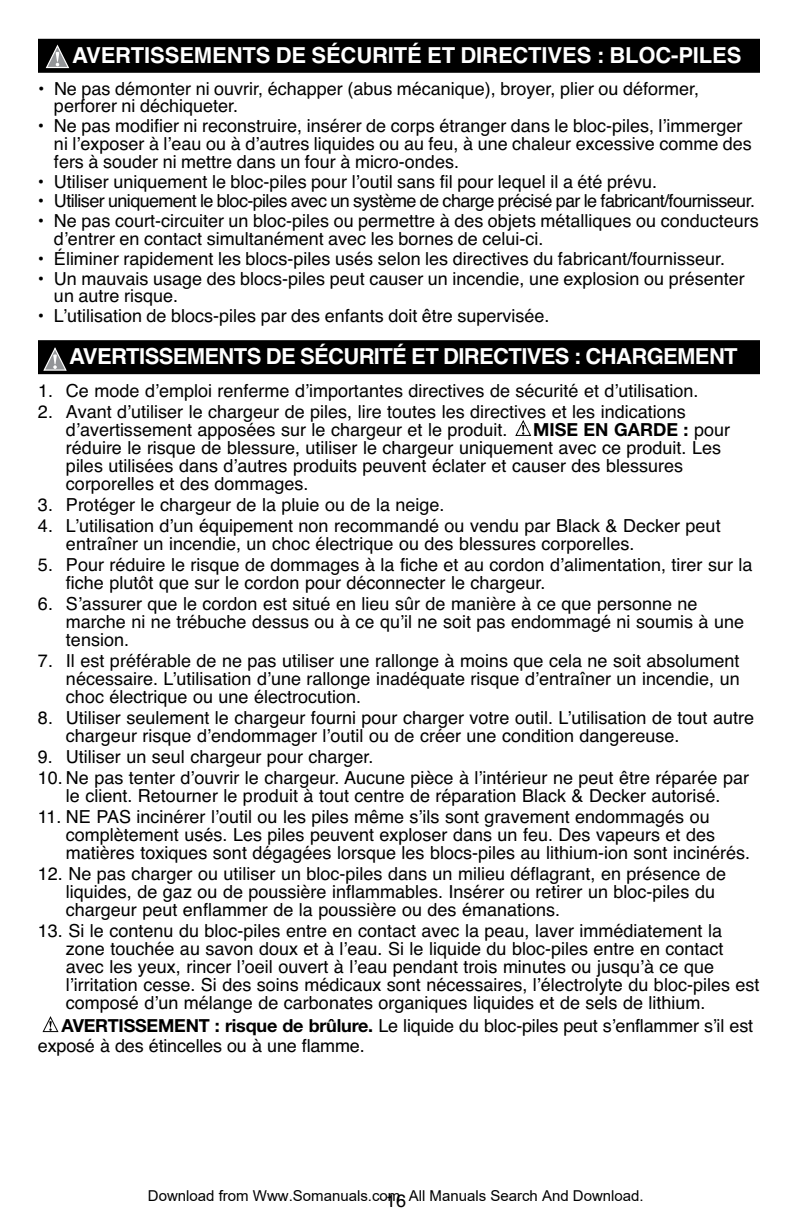
<style>
.page{position:relative;width:792px;height:1224px;background:#fff}
.page>*{position:absolute;margin:0;border:0;box-sizing:border-box;transform-origin:0 0}
.t1{font:22px "Helvetica Bold TT";letter-spacing:-.005em;color:#fff}
.t2{font:22px "Helvetica Bold TT";letter-spacing:-.025em;color:#fff}
.t3{font:18px/18px "Helvetica";color:#000}
.t4{font:18px "Helvetica";letter-spacing:-.035em;color:#000}
.t5{font:700 18px "Helvetica Neue";color:#000}
.t6{font:15px "Arial";color:#000}
.s1{font-family:"Helvetica";font-weight:400}
.s2{font-family:"Helvetica Neue";font-weight:700}
</style>
<div class="page">
<div style="left:38px;top:39px;width:722px;height:26px;background:#000"></div>
<div style="left:38px;top:61px;width:722px;height:12px;background:#000"></div>
<div style="left:38px;top:340px;width:722px;height:26px;background:#000"></div>
<div style="left:38px;top:362px;width:722px;height:12px;background:#000"></div>
<svg style="left:42px;top:1016px;width:17px;height:16px"></svg>
<svg style="left:515px;top:420px;width:16px;height:16px"></svg>
<svg style="left:43px;top:347px;width:24px;height:24px"></svg>
<svg style="left:46px;top:45px;width:23px;height:23px"></svg>
<p class="t1" style="left:72px;top:42px;width:671px">AVERTISSEMENTS DE SÉCURITÉ ET DIRECTIVES : BLOC-PILES</p>
<p class="t3" style="left:54px;top:79px;width:647px;text-indent:-16px">• Ne pas démonter ni ouvrir, échapper (abus mécanique), broyer, plier ou déformer, perforer ni déchiqueter.</p>
<p class="t3" style="left:54px;top:117px;width:699px;text-indent:-16px">• Ne pas modifier ni reconstruire, insérer de corps étranger dans le bloc-piles, lʼimmerger ni lʼexposer à lʼeau ou à dʼautres liquides ou au feu, à une chaleur excessive comme des fers à souder ni mettre dans un four à micro-ondes.</p>
<p class="t3" style="left:38px;top:172px;width:621px">• Utiliser uniquement le bloc-piles pour lʼoutil sans fil pour lequel il a été prévu.</p>
<p class="t4" style="left:38px;top:191px;width:719px">• Utiliser uniquement le bloc-piles avec un système de charge précisé par le fabricant/fournisseur.</p>
<p class="t3" style="left:54px;top:212px;width:706px;text-indent:-16px">• Ne pas court-circuiter un bloc-piles ou permettre à des objets métalliques ou conducteurs dʼentrer en contact simultanément avec les bornes de celui-ci.</p>
<p class="t3" style="left:38px;top:250px;width:689px">• Éliminer rapidement les blocs-piles usés selon les directives du fabricant/fournisseur.</p>
<p class="t3" style="left:54px;top:269px;width:692px;text-indent:-16px">• Un mauvais usage des blocs-piles peut causer un incendie, une explosion ou présenter un autre risque.</p>
<p class="t3" style="left:38px;top:307px;width:513px">• Lʼutilisation de blocs-piles par des enfants doit être supervisée.</p>
<p class="t2" style="left:69px;top:344px;width:670px">AVERTISSEMENTS DE SÉCURITÉ ET DIRECTIVES : CHARGEMENT</p>
<p class="t3" style="left:38px;top:382px;width:662px">1. Ce mode dʼemploi renferme dʼimportantes directives de sécurité et dʼutilisation.</p>
<p class="t3" style="left:66px;top:403px;width:621px;text-indent:-28px">2. Avant dʼutiliser le chargeur de piles, lire toutes les directives et les indications dʼavertissement apposées sur le chargeur et le produit.</p>
<p class="t5" style="left:533px;top:419px;width:199px">MISE EN GARDE : <span class="s1">pour</span></p>
<p class="t3" style="left:66px;top:439px;width:657px">réduire le risque de blessure, utiliser le chargeur uniquement avec ce produit. Les piles utilisées dans dʼautres produits peuvent éclater et causer des blessures corporelles et des dommages.</p>
<p class="t3" style="left:38px;top:496px;width:408px">3. Protéger le chargeur de la pluie ou de la neige.</p>
<p class="t3" style="left:66px;top:517px;width:656px;text-indent:-28px">4. Lʼutilisation dʼun équipement non recommandé ou vendu par Black &amp; Decker peut entraîner un incendie, un choc électrique ou des blessures corporelles.</p>
<p class="t3" style="left:66px;top:556px;width:688px;text-indent:-28px">5. Pour réduire le risque de dommages à la fiche et au cordon dʼalimentation, tirer sur la fiche plutôt que sur le cordon pour déconnecter le chargeur.</p>
<p class="t3" style="left:66px;top:595px;width:680px;text-indent:-28px">6. Sʼassurer que le cordon est situé en lieu sûr de manière à ce que personne ne marche ni ne trébuche dessus ou à ce quʼil ne soit pas endommagé ni soumis à une tension.</p>
<p class="t3" style="left:66px;top:652px;width:675px;text-align:justify;text-indent:-28px">7. Il est préférable de ne pas utiliser une rallonge à moins que cela ne soit absolument nécessaire. Lʼutilisation dʼune rallonge inadéquate risque dʼentraîner un incendie, un choc électrique ou une électrocution.</p>
<p class="t3" style="left:66px;top:709px;width:690px;text-indent:-28px">8. Utiliser seulement le chargeur fourni pour charger votre outil. Lʼutilisation de tout autre chargeur risque dʼendommager lʼoutil ou de créer une condition dangereuse.</p>
<p class="t3" style="left:38px;top:748px;width:337px">9. Utiliser un seul chargeur pour charger.</p>
<p class="t3" style="left:38px;top:769px;width:713px;text-align:center">10. Ne pas tenter dʼouvrir le chargeur. Aucune pièce à lʼintérieur ne peut être réparée par le client. Retourner le produit à tout centre de réparation Black &amp; Decker autorisé.</p>
<p class="t3" style="left:66px;top:808px;width:686px;text-indent:-28px">11. NE PAS incinérer lʼoutil ou les piles même sʼils sont gravement endommagés ou complètement usés. Les piles peuvent exploser dans un feu. Des vapeurs et des matières toxiques sont dégagées lorsque les blocs-piles au lithium-ion sont incinérés.</p>
<p class="t3" style="left:66px;top:865px;width:662px;text-indent:-28px">12. Ne pas charger ou utiliser un bloc-piles dans un milieu déflagrant, en présence de liquides, de gaz ou de poussière inflammables. Insérer ou retirer un bloc-piles du chargeur peut enflammer de la poussière ou des émanations.</p>
<p class="t3" style="left:66px;top:922px;width:695px;text-indent:-28px">13. Si le contenu du bloc-piles entre en contact avec la peau, laver immédiatement la zone touchée au savon doux et à lʼeau. Si le liquide du bloc-piles entre en contact avec les yeux, rincer lʼoeil ouvert à lʼeau pendant trois minutes ou jusquʼà ce que lʼirritation cesse. Si des soins médicaux sont nécessaires, lʼélectrolyte du bloc-piles est composé dʼun mélange de carbonates organiques liquides et de sels de lithium.</p>
<p class="t3" style="left:38px;top:1016px;width:717px;line-height:20px;text-indent:23px"><span class="s2">AVERTISSEMENT : risque de brûlure.</span> Le liquide du bloc-piles peut sʼenflammer sʼil est exposé à des étincelles ou à une flamme.</p>
<p class="t6" style="left:148px;top:1187px;width:497px">Download from Www.Somanuals.com. All Manuals Search And Download.</p>
<p class="t3" style="left:386px;top:1192px;width:22px">16</p>
</div>
